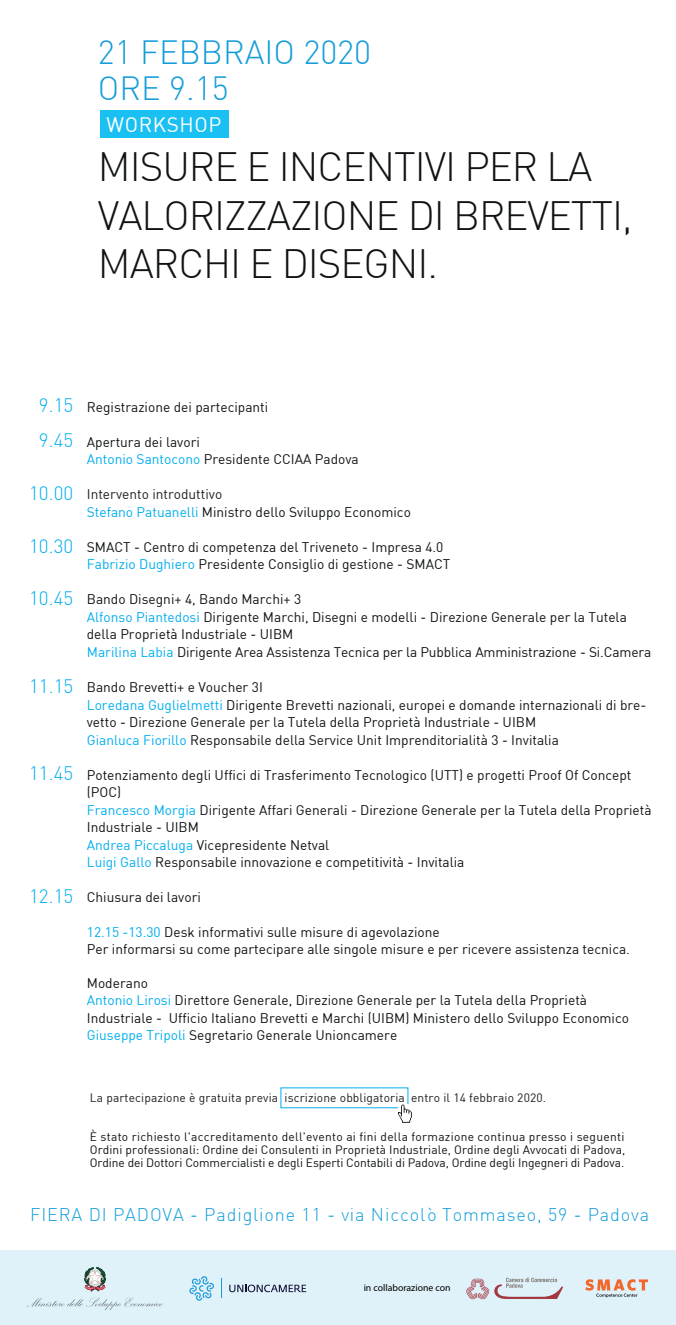
<style>
.page{position:relative;width:676px;height:1325px;background:#fff}
.page>*{position:absolute;margin:0;border:0;box-sizing:border-box;transform-origin:0 0}
.t1{font:300 40.1px/48.1px "DIN";letter-spacing:-.025em;color:#101315}
.t2{font:300 32.9px/35.6px "DIN";color:#149dd9}
.t3{font:20.55px "DIN";letter-spacing:.03em;color:#fff}
.t4{font:300 19.05px/35px "DIN";color:#00aeef}
.t5{font:300 18px "DIN";letter-spacing:.05em;color:#149dd9}
.t6{font:13.7px/17.5px "DIN";color:#101315}
.t7{font:12px/13px "DIN";letter-spacing:-.01em;color:#101315;text-align:justify}
.t8{font:12px "DIN";letter-spacing:.01em;color:#231f20}
.t9{font:9.75px "Myriad Pro";color:#000001}
.s1{color:#00aeef}
.s2{color:#231f20}
</style>
<div class="page">
<div style="left:100px;top:110px;width:128px;height:28px;background:#1ac0f2"></div>
<div style="left:0;top:1250px;width:675px;height:75px;background:#dff1f9"></div>
<svg style="left:466px;top:1277px;width:96px;height:22px"></svg>
<svg style="left:585px;top:1279px;width:63px;height:18px"></svg>
<svg style="left:189px;top:1276px;width:25px;height:24px"></svg>
<svg style="left:221px;top:1278px;width:1px;height:20px"></svg>
<svg style="left:229px;top:1284px;width:77px;height:8px"></svg>
<svg style="left:84px;top:1267px;width:22px;height:24px"></svg>
<svg style="left:27px;top:1297px;width:136px;height:12px"></svg>
<img style="left:398px;top:1104px;width:14px;height:19px">
<h2 class="t2" style="left:98px;top:34px;width:274px">21 FEBBRAIO 2020<br>ORE 9.15</h2>
<h3 class="t3" style="left:107px;top:112px;width:116px">WORKSHOP</h3>
<h1 class="t1" style="left:98px;top:143px;width:536px">MISURE E INCENTIVI PER LA<br>VALORIZZAZIONE DI BREVETTI,<br>MARCHI E DISEGNI.</h1>
<h3 class="t4" style="left:39px;top:388px;width:36px">9.15<br>9.45</h3>
<h3 class="t4" style="left:29px;top:475px;width:46px">10.00</h3>
<h3 class="t4" style="left:29px;top:528px;width:46px">10.30</h3>
<h3 class="t4" style="left:29px;top:580px;width:46px">10.45</h3>
<h3 class="t4" style="left:29px;top:668px;width:46px">11.15</h3>
<h3 class="t4" style="left:29px;top:755px;width:46px">11.45</h3>
<h3 class="t4" style="left:29px;top:878px;width:46px">12.15</h3>
<p class="t6" style="left:87px;top:398px;width:183px">Registrazione dei partecipanti</p>
<p class="t6" style="left:87px;top:433px;width:273px">Apertura dei lavori<br><span class="s1">Antonio Santocono</span> Presidente CCIAA Padova</p>
<p class="t6" style="left:87px;top:485px;width:325px"><span class="s2">Intervento introduttivo<br></span><span class="s1">Stefano Patuanelli</span> Ministro dello Sviluppo Economico</p>
<p class="t6" style="left:87px;top:538px;width:365px">SMACT - Centro di competenza del Triveneto - Impresa 4.0<br><span class="s1">Fabrizio Dughiero</span> Presidente Consiglio di gestione - SMACT</p>
<p class="t6" style="left:87px;top:590px;width:566px">Bando Disegni+ 4, Bando Marchi+ 3<br><span class="s1">Alfonso Piantedosi</span> Dirigente Marchi, Disegni e modelli - Direzione Generale per la Tutela della Proprietà Industriale - UIBM<br><span class="s1">Marilina Labia</span> Dirigente Area Assistenza Tecnica per la Pubblica Amministrazione - Si.Camera</p>
<p class="t6" style="left:87px;top:678px;width:561px">Bando Brevetti+ e Voucher 3I<br><span class="s1">Loredana Guglielmetti</span> Dirigente Brevetti nazionali, europei e domande internazionali di bre&shy;vetto - Direzione Generale per la Tutela della Proprietà Industriale - UIBM<br><span class="s1">Gianluca Fiorillo</span> Responsabile della Service Unit Imprenditorialità 3 - Invitalia</p>
<p class="t6" style="left:87px;top:765px;width:566px">Potenziamento degli Uffici di Trasferimento Tecnologico (UTT) e progetti Proof Of Concept (POC)<br><span class="s1">Francesco Morgia</span> Dirigente Affari Generali - Direzione Generale per la Tutela della Proprietà Industriale - UIBM<br><span class="s1">Andrea Piccaluga</span> Vicepresidente Netval<br><span class="s1">Luigi Gallo</span> Responsabile innovazione e competitività - Invitalia</p>
<p class="t6" style="left:87px;top:888px;width:115px">Chiusura dei lavori</p>
<p class="t6" style="left:87px;top:924px;width:544px;line-height:16.4px"><span class="s1">12.15 -13.30</span> Desk informativi sulle misure di agevolazione<br>Per informarsi su come partecipare alle singole misure e per ricevere assistenza tecnica.</p>
<p class="t6" style="left:87px;top:973px;width:543px">Moderano<br><span class="s1">Antonio Lirosi</span> Direttore Generale, Direzione Generale per la Tutela della Proprietà Industriale - Ufficio Italiano Brevetti e Marchi (UIBM) Ministero dello Sviluppo Economico <span class="s1">Giuseppe Tripoli</span> Segretario Generale Unioncamere</p>
<p class="t8" style="left:90px;top:1089px;width:457px">La partecipazione è gratuita previa iscrizione obbligatoria entro il 14 febbraio 2020.</p>
<p class="t7" style="left:90px;top:1129px;width:536px">È stato richiesto l'accreditamento dell'evento ai fini della formazione continua presso i seguenti Ordini professionali: Ordine dei Consulenti in Proprietà Industriale, Ordine degli Avvocati di Padova, Ordine dei Dottori Commercialisti e degli Esperti Contabili di Padova, Ordine degli Ingegneri di Padova.</p>
<h3 class="t5" style="left:30px;top:1203px;width:620px">FIERA DI PADOVA - Padiglione 11 - via Niccolò Tommaseo, 59 - Padova</h3>
<p class="t9" style="left:363px;top:1282px;width:88px">in collaborazione con</p>
</div>
